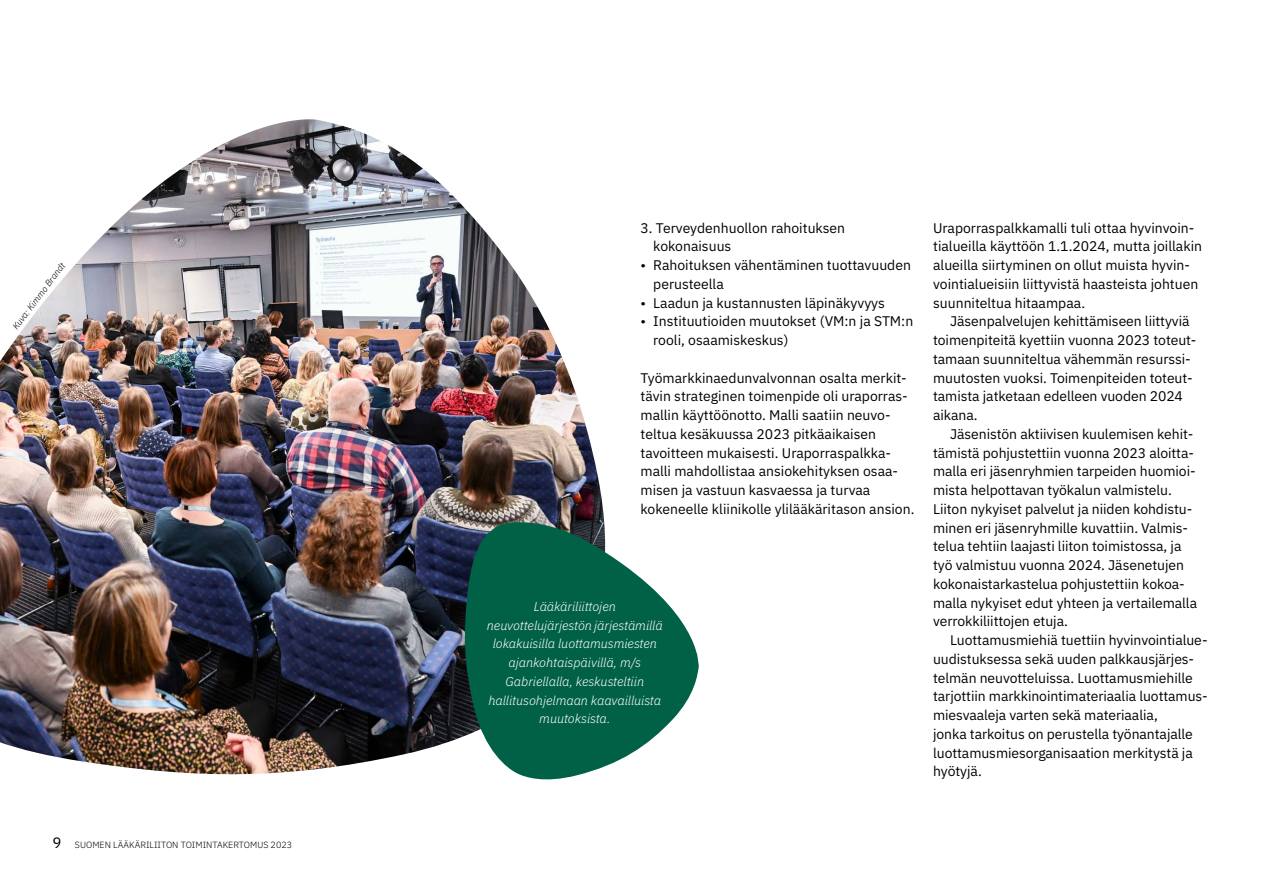
<style>
.page{position:relative;width:1263px;height:893px;background:#fff}
.page>*{position:absolute;margin:0;border:0;box-sizing:border-box;transform-origin:0 0}
.t1{font:13.95px/18.8px "IBM Plex Sans";letter-spacing:-.005em;color:#000}
.t2{font:italic 300 12.75px/18.8px "IBM Plex Sans";letter-spacing:-.005em;color:#fff;text-align:center}
.t3{font:300 9px "IBM Plex Sans";color:#000}
.t4{font:italic 300 9px "IBM Plex Sans";color:#000}
.s1{font-weight:400;font-size:15px}
</style>
<div class="page">
<img style="left:0;top:119px;width:604px;height:656px">
<svg style="left:463px;top:519px;width:236px;height:261px;fill:#006146"></svg>
<p class="t4" style="left:9px;top:324px;width:82px;rotate:-53deg">Kuva: Kimmo Brandt</p>
<p class="t3" style="left:52px;top:838px;width:241px"><span class="s1">9</span> SUOMEN LÄÄKÄRILIITON TOIMINTAKERTOMUS 2023</p>
<p class="t1" style="left:653px;top:217px;width:193px;text-indent:-13px">3. Terveydenhuollon rahoituksen kokonaisuus</p>
<p class="t1" style="left:653px;top:255px;width:259px;text-indent:-13px">• Rahoituksen vähentäminen tuottavuuden perusteella</p>
<p class="t1" style="left:640px;top:292px;width:246px">• Laadun ja kustannusten läpinäkyvyys</p>
<p class="t1" style="left:653px;top:311px;width:262px;text-indent:-13px">• Instituutioiden muutokset (VM:n ja STM:n rooli, osaamiskeskus)</p>
<p class="t1" style="left:640px;top:367px;width:275px">Työmarkkinaedunvalvonnan osalta merkit&shy;tävin strateginen toimenpide oli uraporras&shy;mallin käyttöönotto. Malli saatiin neuvo&shy;teltua kesäkuussa 2023 pitkäaikaisen tavoitteen mukaisesti. Uraporraspalkka&shy;malli mahdollistaa ansiokehityksen osaa&shy;misen ja vastuun kasvaessa ja turvaa kokeneelle kliinikolle ylilääkäritason ansion.</p>
<p class="t2" style="left:487px;top:596px;width:177px">Lääkäriliittojen neuvottelujärjestön järjestämillä lokakuisilla luottamusmiesten ajankohtaispäivillä, m/s<br>Gabriellalla, keskusteltiin hallitusohjelmaan kaavailluista muutoksista.</p>
<p class="t1" style="left:933px;top:217px;width:270px">Uraporraspalkkamalli tuli ottaa hyvinvoin&shy;tialueilla käyttöön 1.1.2024, mutta joillakin alueilla siirtyminen on ollut muista hyvin&shy;vointialueisiin liittyvistä haasteista johtuen suunniteltua hitaampaa.</p>
<p class="t1" style="left:933px;top:311px;width:265px;text-indent:17px">Jäsenpalvelujen kehittämiseen liittyviä toimenpiteitä kyettiin vuonna 2023 toteut&shy;tamaan suunniteltua vähemmän resurssi&shy;muutosten vuoksi. Toimenpiteiden toteut&shy;tamista jatketaan edelleen vuoden 2024 aikana.</p>
<p class="t1" style="left:933px;top:423px;width:265px;text-indent:17px">Jäsenistön aktiivisen kuulemisen kehit&shy;tämistä pohjustettiin vuonna 2023 aloitta&shy;malla eri jäsenryhmien tarpeiden huomioi&shy;mista helpottavan työkalun valmistelu.<br>Liiton nykyiset palvelut ja niiden kohdistu&shy;minen eri jäsenryhmille kuvattiin. Valmis&shy;telua tehtiin laajasti liiton toimistossa, ja työ valmistuu vuonna 2024. Jäsenetujen kokonaistarkastelua pohjustettiin kokoa&shy;malla nykyiset edut yhteen ja vertailemalla verrokkiliittojen etuja.</p>
<p class="t1" style="left:933px;top:630px;width:276px;text-indent:17px">Luottamusmiehiä tuettiin hyvinvointialue&shy;uudistuksessa sekä uuden palkkausjärjes&shy;telmän neuvotteluissa. Luottamusmiehille tarjottiin markkinointimateriaalia luottamus&shy;miesvaaleja varten sekä materiaalia,<br>jonka tarkoitus on perustella työnantajalle luottamusmiesorganisaation merkitystä ja hyötyjä.</p>
</div>
